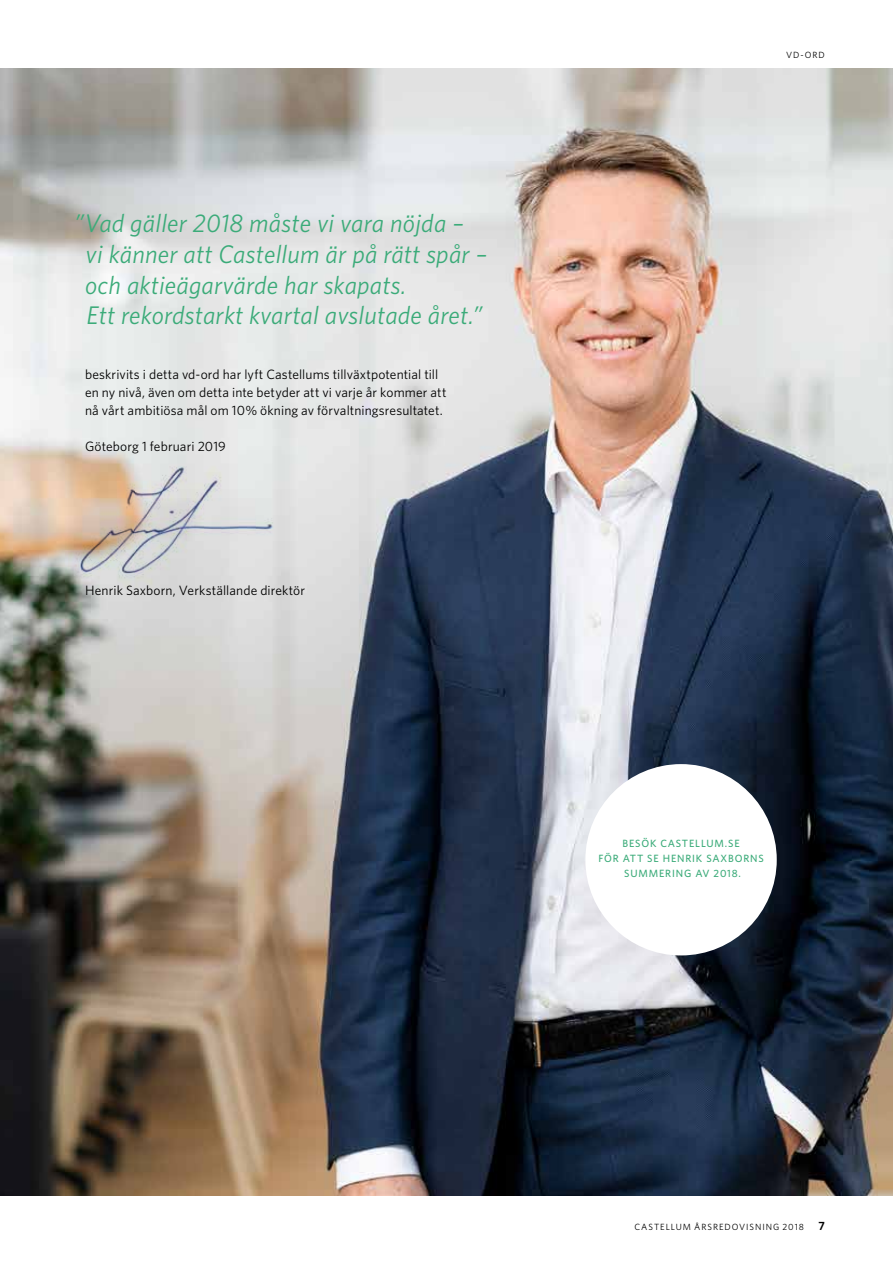
<style>
.page{position:relative;width:893px;height:1263px;background:#fff}
.page>*{position:absolute;margin:0;border:0;box-sizing:border-box;transform-origin:0 0}
.t1{font:italic 25.5px/30.6px "Whitney";letter-spacing:.01em;color:#3bab79}
.t2{font:13.5px/18px "Whitney";letter-spacing:.005em;color:#000}
.t3{font:500 10.5px/15px "Whitney";letter-spacing:.08em;color:#3bab79;text-align:center}
.t4{font:9px "Whitney";letter-spacing:.1em;color:#000}
.s1{font-weight:600;font-size:12px}
</style>
<div class="page">
<img style="left:0;top:68px;width:893px;height:1127px">
<div style="left:585px;top:764px;width:192px;height:191px;background:#fff;border-radius:50%"></div>
<img style="left:68px;top:450px;width:216px;height:149px">
<h1 class="t1" style="left:85px;top:208px;width:404px;text-indent:-11px">”Vad gäller 2018 måste vi vara nöjda – vi känner att Castellum är på rätt spår – och aktieägarvärde har skapats.<br>Ett rekordstarkt kvartal avslutade året.”</h1>
<p class="t2" style="left:85px;top:365px;width:363px">beskrivits i detta vd-ord har lyft Castellums tillväxtpotential till en ny nivå, även om detta inte betyder att vi varje år kommer att nå vårt ambitiösa mål om 10% ökning av förvaltningsresultatet.</p>
<p class="t2" style="left:85px;top:437px;width:142px">Göteborg 1 februari 2019</p>
<p class="t2" style="left:85px;top:581px;width:222px">Henrik Saxborn, Verkställande direktör</p>
<p class="t4" style="left:786px;top:49px;width:40px">VD-ORD</p>
<p class="t3" style="left:598px;top:835px;width:167px">BESÖK CASTELLUM.SE<br>FÖR ATT SE HENRIK SAXBORNS<br>SUMMERING AV 2018.</p>
<p class="t4" style="left:634px;top:1221px;width:192px">CASTELLUM ÅRSREDOVISNING 2018 <span class="s1">7</span></p>
</div>
